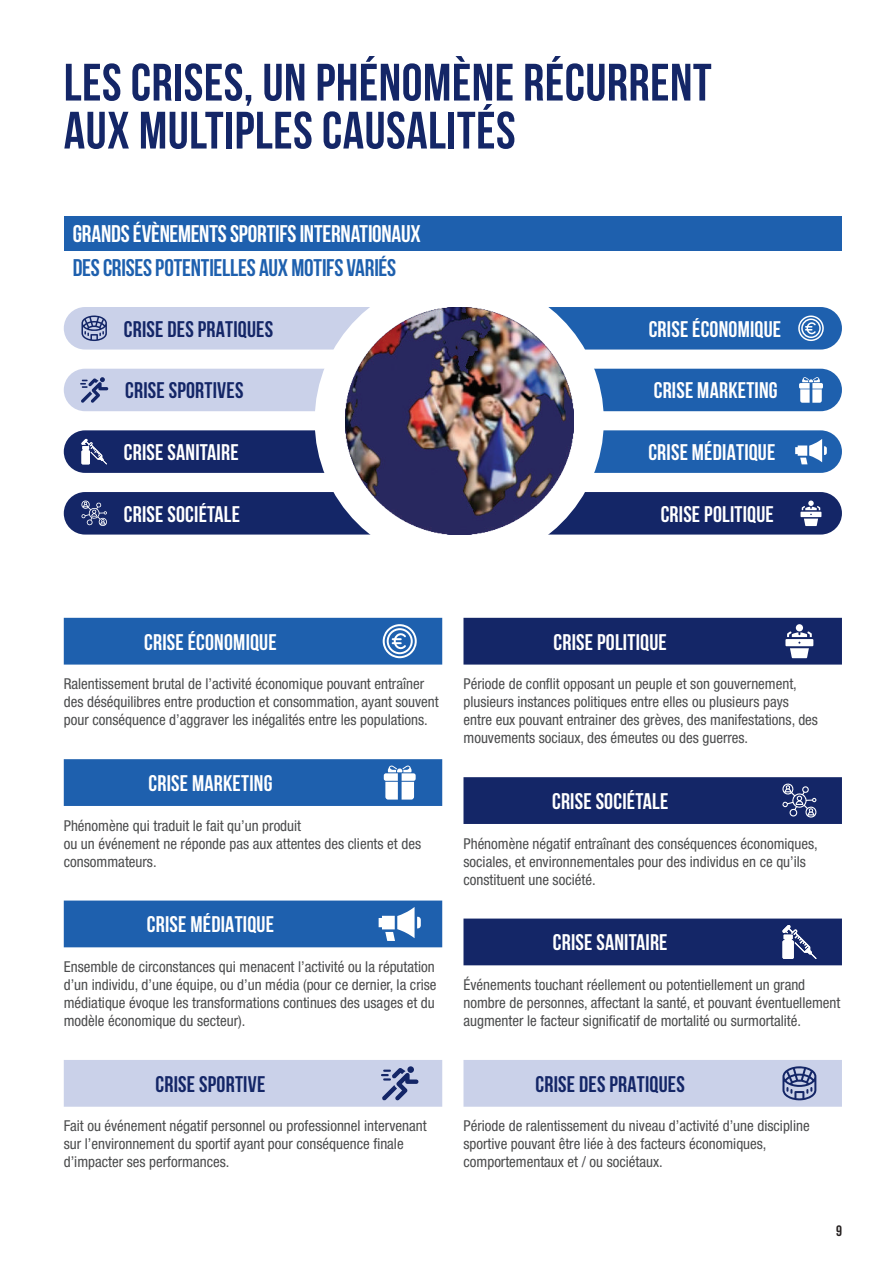
<style>
.page{position:relative;width:893px;height:1263px;background:#fff}
.page>*{position:absolute;margin:0;border:0;box-sizing:border-box;transform-origin:0 0}
.t1{font:52.5px/48px "Bebas Neue";letter-spacing:.01em;color:#142667}
.t2{font:700 24px "Bebas Neue";letter-spacing:-.01em;color:#fff}
.t3{font:700 24px "Bebas Neue";letter-spacing:-.01em;color:#1e60ae}
.t4{font:700 22.5px "Bebas Neue";letter-spacing:.01em;color:#fff}
.t5{font:700 22.5px "Bebas Neue";letter-spacing:.01em;color:#142667}
.t6{font:condensed 15px/18px "Helvetica Neue";color:#4b4c4d}
.t7{font:700 15px "Bebas Neue";color:#252020}
</style>
<div class="page">
<div style="left:64px;top:217px;width:778px;height:34px;background:#1e60ae"></div>
<div style="left:64px;top:618px;width:378px;height:46px;background:#1e60ae"></div>
<div style="left:463px;top:618px;width:379px;height:46px;background:#142667"></div>
<div style="left:64px;top:759px;width:378px;height:47px;background:#1e60ae"></div>
<div style="left:463px;top:777px;width:379px;height:47px;background:#142667"></div>
<div style="left:64px;top:900px;width:378px;height:47px;background:#1e60ae"></div>
<div style="left:463px;top:918px;width:379px;height:47px;background:#142667"></div>
<div style="left:64px;top:1060px;width:378px;height:47px;background:#cad1e9"></div>
<div style="left:463px;top:1060px;width:379px;height:47px;background:#cad1e9"></div>
<div style="left:64px;top:307px;width:348px;height:43px;background:#cad1e9;border-radius:21px"></div>
<svg style="left:81px;top:315px;width:26px;height:26px"></svg>
<div style="left:64px;top:369px;width:348px;height:42px;background:#cad1e9;border-radius:21px"></div>
<svg style="left:80px;top:377px;width:29px;height:26px"></svg>
<div style="left:64px;top:430px;width:348px;height:43px;background:#142667;border-radius:21px"></div>
<svg style="left:81px;top:439px;width:26px;height:25px"></svg>
<div style="left:64px;top:492px;width:348px;height:43px;background:#142667;border-radius:21px"></div>
<svg style="left:81px;top:500px;width:26px;height:26px"></svg>
<div style="left:504px;top:307px;width:338px;height:43px;background:#1e60ae;border-radius:21px"></div>
<svg style="left:798px;top:315px;width:26px;height:26px"></svg>
<div style="left:504px;top:369px;width:338px;height:42px;background:#1e60ae;border-radius:21px"></div>
<svg style="left:799px;top:377px;width:24px;height:26px"></svg>
<div style="left:504px;top:430px;width:338px;height:43px;background:#1e60ae;border-radius:21px"></div>
<svg style="left:795px;top:439px;width:32px;height:25px"></svg>
<div style="left:504px;top:492px;width:338px;height:43px;background:#142667;border-radius:21px"></div>
<svg style="left:800px;top:500px;width:21px;height:26px"></svg>
<div style="left:315px;top:276px;width:289px;height:289px;background:#fff;border-radius:50%"></div>
<img style="left:345px;top:307px;width:228px;height:228px">
<h1 class="t1" style="left:64px;top:58px;width:649px">LES CRISES, UN PHÉNOMÈNE RÉCURRENT<br>AUX MULTIPLES CAUSALITÉS</h1>
<h2 class="t2" style="left:73px;top:221px;width:350px">GRANDS ÉVÈNEMENTS SPORTIFS INTERNATIONAUX</h2>
<h2 class="t3" style="left:73px;top:255px;width:325px">DES CRISES POTENTIELLES AUX MOTIFS VARIÉS</h2>
<h3 class="t5" style="left:124px;top:317px;width:151px">CRISE DES PRATIQUES</h3>
<h3 class="t4" style="left:649px;top:317px;width:134px">CRISE ÉCONOMIQUE</h3>
<h3 class="t5" style="left:125px;top:378px;width:120px">CRISE SPORTIVES</h3>
<h3 class="t4" style="left:654px;top:378px;width:125px">CRISE MARKETING</h3>
<h3 class="t4" style="left:124px;top:440px;width:116px">CRISE SANITAIRE</h3>
<h3 class="t4" style="left:648px;top:440px;width:129px">CRISE MÉDIATIQUE</h3>
<h3 class="t4" style="left:124px;top:502px;width:118px">CRISE SOCIÉTALE</h3>
<h3 class="t4" style="left:661px;top:502px;width:115px">CRISE POLITIQUE</h3>
<h3 class="t4" style="left:144px;top:629px;width:134px">CRISE ÉCONOMIQUE</h3>
<p class="t6" style="left:64px;top:675px;width:377px">Ralentissement brutal de l’activité économique pouvant entraîner des déséquilibres entre production et consommation, ayant souvent pour conséquence d’aggraver les inégalités entre les populations.</p>
<h3 class="t4" style="left:148px;top:771px;width:125px">CRISE MARKETING</h3>
<p class="t6" style="left:64px;top:816px;width:359px">Phénomène qui traduit le fait qu’un produit<br>ou un événement ne réponde pas aux attentes des clients et des consommateurs.</p>
<h3 class="t4" style="left:147px;top:912px;width:129px">CRISE MÉDIATIQUE</h3>
<p class="t6" style="left:64px;top:957px;width:374px">Ensemble de circonstances qui menacent l’activité ou la réputation d’un individu, d’une équipe, ou d’un média (pour ce dernier, la crise médiatique évoque les transformations continues des usages et du modèle économique du secteur).</p>
<h3 class="t5" style="left:156px;top:1072px;width:111px">CRISE SPORTIVE</h3>
<p class="t6" style="left:64px;top:1117px;width:364px">Fait ou événement négatif personnel ou professionnel intervenant sur l’environnement du sportif ayant pour conséquence finale d’impacter ses performances.</p>
<h3 class="t4" style="left:554px;top:629px;width:115px">CRISE POLITIQUE</h3>
<p class="t6" style="left:463px;top:675px;width:356px">Période de conflit opposant un peuple et son gouvernement, plusieurs instances politiques entre elles ou plusieurs pays entre eux pouvant entrainer des grèves, des manifestations, des mouvements sociaux, des émeutes ou des guerres.</p>
<h3 class="t4" style="left:552px;top:789px;width:118px">CRISE SOCIÉTALE</h3>
<p class="t6" style="left:463px;top:834px;width:356px">Phénomène négatif entraînant des conséquences économiques, sociales, et environnementales pour des individus en ce qu’ils constituent une société.</p>
<h3 class="t4" style="left:553px;top:930px;width:116px">CRISE SANITAIRE</h3>
<p class="t6" style="left:463px;top:975px;width:378px">Événements touchant réellement ou potentiellement un grand nombre de personnes, affectant la santé, et pouvant éventuellement augmenter le facteur significatif de mortalité ou surmortalité.</p>
<h3 class="t5" style="left:536px;top:1072px;width:151px">CRISE DES PRATIQUES</h3>
<p class="t6" style="left:463px;top:1117px;width:348px">Période de ralentissement du niveau d’activité d’une discipline sportive pouvant être liée à des facteurs économiques, comportementaux et / ou sociétaux.</p>
<p class="t7" style="left:836px;top:1223px;width:7px">9</p>
</div>
